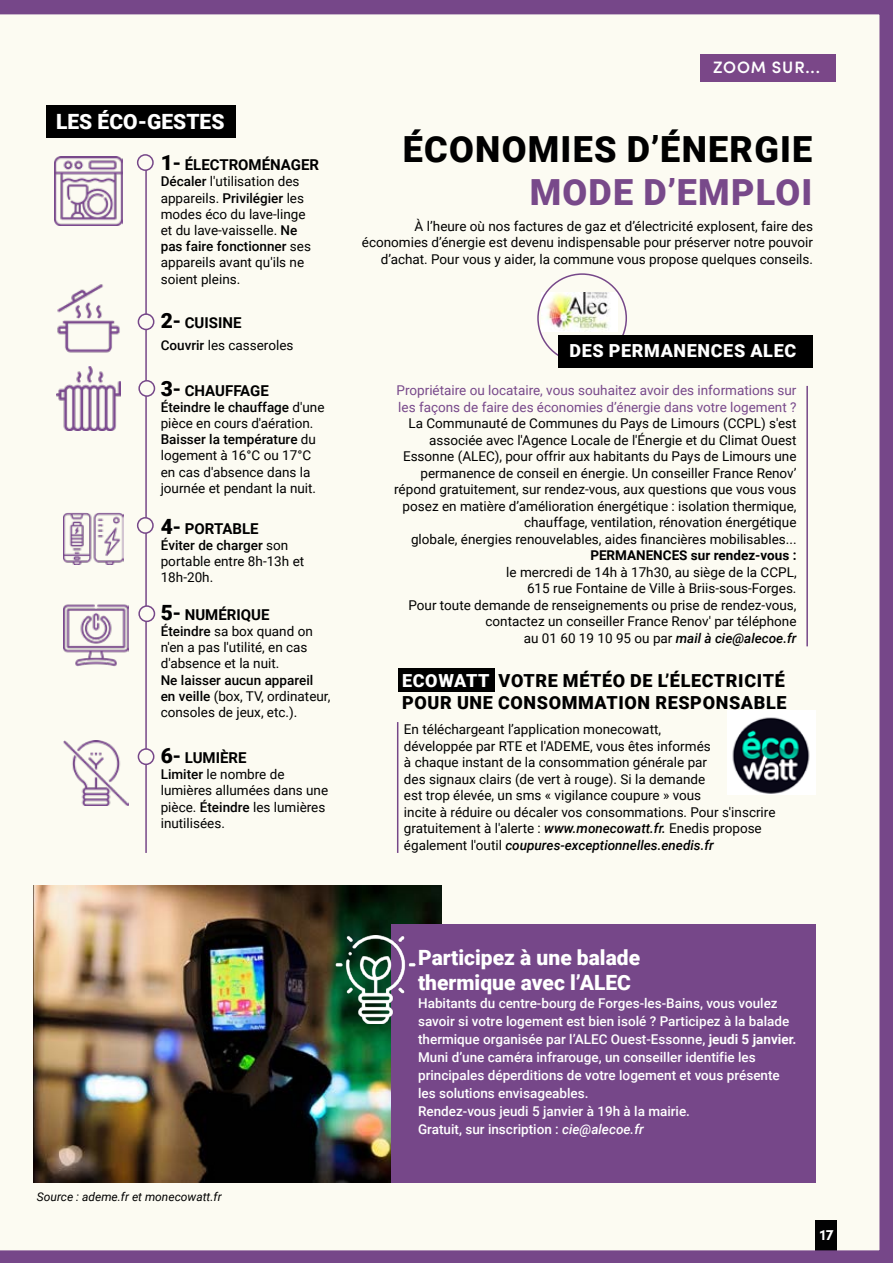
<style>
.page{position:relative;width:893px;height:1263px;background:#fcfbf2}
.page>*{position:absolute;margin:0;border:0;box-sizing:border-box;transform-origin:0 0}
.t1{font:900 36px "Roboto";letter-spacing:.035em;color:#000}
.t2{font:900 36px "Roboto";letter-spacing:.035em;color:#78498a}
.t3{font:900 21px/25.2px "Roboto";color:#fff}
.t4{font:900 18px/21.6px "Roboto";letter-spacing:.035em;color:#000}
.t5{font:900 18px "Roboto";letter-spacing:.035em;color:#fff}
.t6{font:600 16.5px "Sofia Pro";letter-spacing:.05em;color:#fff}
.t7{font:700 15px "Roboto";color:#000}
.t8{font:700 15px "Sofia Pro";color:#fff}
.t9{font:13.5px/16.2px "Roboto";color:#000}
.t10{font:500 13.5px/18px "Roboto";color:#fff}
.t11{font:13.5px/16.5px "Roboto";color:#78498b}
.t12{font:700 13.5px "Roboto";color:#000}
.t13{font:italic 12px "Roboto";color:#000}
.s1{font-weight:900;font-size:21px}
.s2{font-size:21px}
.s3{font-weight:500}
.s4{font-weight:500;font-style:italic}
.s5{color:#fff}
.s6{font-weight:700}
.s7{font-style:italic}
</style>
<div class="page">
<hr style="left:0;top:10px;width:1px;height:875px;background:#764789">
<img style="left:34px;top:885px;width:408px;height:297px">
<div style="left:391px;top:924px;width:425px;height:258px;background:#764789"></div>
<img style="left:331px;top:935px;width:85px;height:88px">
<div style="left:47px;top:105px;width:189px;height:33px;background:#000"></div>
<img style="left:541px;top:293px;width:76px;height:39px">
<div style="left:537px;top:273px;width:90px;height:90px;border:2px solid #764789;border-radius:50%"></div>
<div style="left:558px;top:335px;width:255px;height:33px;background:#000"></div>
<img style="left:54px;top:157px;width:69px;height:69px">
<hr style="left:145px;top:157px;width:2px;height:696px;background:#764789">
<div style="left:138px;top:155px;width:15px;height:15px;background:#fcfbf2;border-radius:50%"></div>
<div style="left:137px;top:154px;width:17px;height:17px;border:2px solid #764789;border-radius:50%"></div>
<div style="left:398px;top:668px;width:97px;height:24px;background:#000"></div>
<img style="left:50px;top:280px;width:77px;height:76px">
<div style="left:138px;top:314px;width:16px;height:15px;background:#fcfbf2;border-radius:50%"></div>
<div style="left:138px;top:313px;width:16px;height:17px;border:2px solid #764789;border-radius:50%"></div>
<img style="left:56px;top:366px;width:65px;height:65px">
<div style="left:139px;top:381px;width:15px;height:15px;background:#fcfbf2;border-radius:50%"></div>
<div style="left:138px;top:380px;width:17px;height:17px;border:2px solid #764789;border-radius:50%"></div>
<img style="left:63px;top:513px;width:60px;height:52px">
<div style="left:138px;top:518px;width:15px;height:15px;background:#fcfbf2;border-radius:50%"></div>
<div style="left:137px;top:517px;width:17px;height:17px;border:2px solid #764789;border-radius:50%"></div>
<img style="left:64px;top:603px;width:64px;height:64px">
<div style="left:139px;top:606px;width:15px;height:15px;background:#fcfbf2;border-radius:50%"></div>
<div style="left:138px;top:605px;width:17px;height:17px;border:2px solid #764789;border-radius:50%"></div>
<img style="left:64px;top:741px;width:64px;height:65px">
<div style="left:138px;top:749px;width:16px;height:15px;background:#fcfbf2;border-radius:50%"></div>
<div style="left:138px;top:748px;width:16px;height:17px;border:2px solid #764789;border-radius:50%"></div>
<hr style="left:806px;top:386px;width:2px;height:260px;background:#764789">
<hr style="left:397px;top:722px;width:1px;height:131px;background:#764789">
<img style="left:727px;top:710px;width:88px;height:85px">
<h2 class="t3" style="left:56px;top:108px;width:170px">LES ÉCO-GESTES</h2>
<p class="t7" style="left:161px;top:154px;width:160px"><span class="s1">1</span><span class="s2">-</span> ÉLECTROMÉNAGER</p>
<p class="t9" style="left:161px;top:173px;width:152px"><span class="s3">Décaler</span> l'utilisation des appareils. <span class="s3">Privilégier</span> les modes éco du lave-linge et du lave-vaisselle. <span class="s3">Ne pas faire fonctionner</span> ses appareils avant qu'ils ne soient pleins.</p>
<p class="t7" style="left:161px;top:312px;width:82px"><span class="s1">2</span><span class="s2">-</span> CUISINE</p>
<p class="t9" style="left:161px;top:337px;width:134px"><span class="s3">Couvrir</span> les casseroles</p>
<p class="t7" style="left:161px;top:380px;width:110px"><span class="s1">3</span><span class="s2">-</span> CHAUFFAGE</p>
<p class="t9" style="left:161px;top:398px;width:165px"><span class="s3">Éteindre le chauffage</span> d'une pièce en cours d'aération.<br><span class="s3">Baisser la température</span> du logement à 16°C ou 17°C en cas d'absence dans la journée et pendant la nuit.</p>
<p class="t7" style="left:161px;top:518px;width:99px"><span class="s1">4</span><span class="s2">-</span> PORTABLE</p>
<p class="t9" style="left:161px;top:537px;width:145px"><span class="s3">Éviter de charger</span> son portable entre 8h-13h et<br>18h-20h.</p>
<p class="t7" style="left:161px;top:604px;width:110px"><span class="s1">5</span><span class="s2">-</span> NUMÉRIQUE</p>
<p class="t9" style="left:161px;top:623px;width:154px"><span class="s3">Éteindre</span> sa box quand on n'en a pas l'utilité, en cas d'absence et la nuit.</p>
<p class="t9" style="left:161px;top:671px;width:171px"><span class="s3">Ne laisser aucun appareil en veille</span> (box, TV, ordinateur, consoles de jeux, etc.).</p>
<p class="t7" style="left:161px;top:747px;width:87px"><span class="s1">6</span><span class="s2">-</span> LUMIÈRE</p>
<p class="t9" style="left:161px;top:766px;width:169px"><span class="s3">Limiter</span> le nombre de lumières allumées dans une pièce. <span class="s3">Éteindre</span> les lumières inutilisées.</p>
<p class="t6" style="left:713px;top:55px;width:108px">ZOOM SUR...</p>
<h1 class="t1" style="left:403px;top:124px;width:411px">ÉCONOMIES D’ÉNERGIE</h1>
<h1 class="t2" style="left:530px;top:167px;width:284px">MODE D’EMPLOI</h1>
<p class="t9" style="left:362px;top:218px;width:453px;text-align:right">À l’heure où nos factures de gaz et d’électricité explosent, faire des économies d’énergie est devenu indispensable pour préserver notre pouvoir d’achat. Pour vous y aider, la commune vous propose quelques conseils.</p>
<h3 class="t5" style="left:569px;top:338px;width:228px">DES PERMANENCES ALEC</h3>
<p class="t11" style="left:397px;top:382px;width:401px">Propriétaire ou locataire, vous souhaitez avoir des informations sur les façons de faire des économies d’énergie dans votre logement ?</p>
<p class="t9" style="left:394px;top:415px;width:404px;text-align:right">La Communauté de Communes du Pays de Limours (CCPL) s'est associée avec l'Agence Locale de l'Énergie et du Climat Ouest Essonne (ALEC), pour offrir aux habitants du Pays de Limours une permanence de conseil en énergie. Un conseiller France Renov’ répond gratuitement, sur rendez-vous, aux questions que vous vous posez en matière d’amélioration énergétique : isolation thermique, chauffage, ventilation, rénovation énergétique<br>globale, énergies renouvelables, aides financières mobilisables...</p>
<p class="t12" style="left:590px;top:546px;width:208px">PERMANENCES sur rendez-vous :</p>
<p class="t9" style="left:408px;top:563px;width:390px;text-align:right">le mercredi de 14h à 17h30, au siège de la CCPL,<br>615 rue Fontaine de Ville à Briis-sous-Forges.<br>Pour toute demande de renseignements ou prise de rendez-vous, contactez un conseiller France Renov' par téléphone<br>au 01 60 19 10 95 ou par <span class="s4">mail à cie@alecoe.fr</span></p>
<h3 class="t4" style="left:402px;top:669px;width:386px"><span class="s5">ECOWATT</span> VOTRE MÉTÉO DE L’ÉLECTRICITÉ<br>POUR UNE CONSOMMATION RESPONSABLE</h3>
<p class="t9" style="left:404px;top:720px;width:373px">En téléchargeant l’application monecowatt,<br>développée par RTE et l'ADEME, vous êtes informés<br>à chaque instant de la consommation générale par<br>des signaux clairs (de vert à rouge). Si la demande<br>est trop élevée, un sms « vigilance coupure » vous<br>incite à réduire ou décaler vos consommations. Pour s'inscrire gratuitement à l'alerte : <span class="s4">www.monecowatt.fr.</span> Enedis propose également l'outil <span class="s4">coupures-exceptionnelles.enedis.fr</span></p>
<p class="t13" style="left:37px;top:1188px;width:186px">Source : ademe.fr et monecowatt.fr</p>
<h2 class="t3" style="left:418px;top:944px;width:224px">Participez à une balade thermique avec l’ALEC</h2>
<p class="t10" style="left:418px;top:994px;width:380px">Habitants du centre-bourg de Forges-les-Bains, vous voulez savoir si votre logement est bien isolé ? Participez à la balade thermique organisée par l’ALEC Ouest-Essonne, <span class="s6">jeudi 5 janvier.<br></span>Muni d’une caméra infrarouge, un conseiller identifie les principales déperditions de votre logement et vous présente les solutions envisageables.<br>Rendez-vous jeudi 5 janvier à 19h à la mairie.<br>Gratuit, sur inscription : <span class="s7">cie@alecoe.fr</span></p>
<p class="t8" style="left:820px;top:1223px;width:15px">17</p>
</div>
